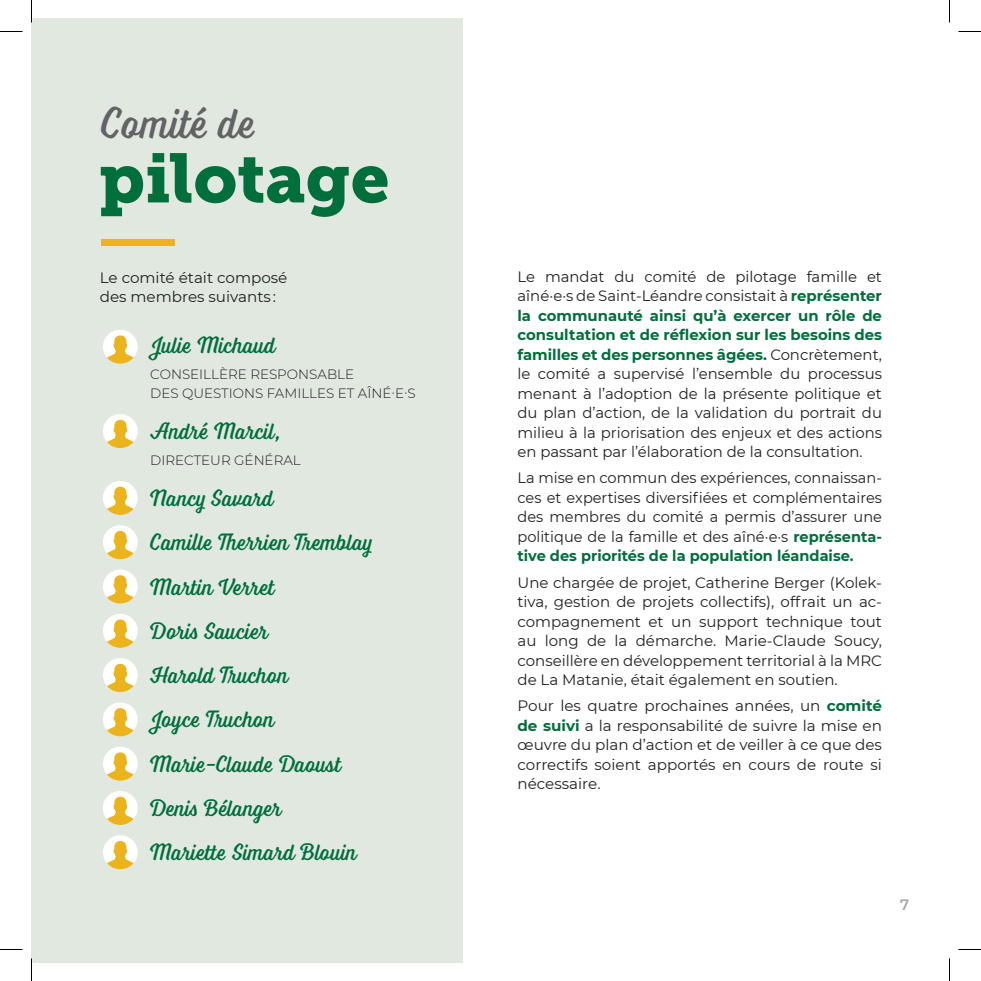
<style>
.page{position:relative;width:981px;height:981px;background:#fff}
.page>*{position:absolute;margin:0;border:0;box-sizing:border-box;transform-origin:0 0}
.Titre_slab_2{font:69px "Museo Slab 900";color:#006f3c}
.Titre_script_1{font:300 45px "Voltage";color:#636366}
.t1{font:300 24px "Voltage";color:#006f3c}
.Texte_courant{font:15px/19.5px "Montserrat";color:#231f20;text-align:justify}
.t2{font:600 15px "Montserrat";color:#a8a9ad}
.t3{font:300 13.5px/19.5px "Montserrat";color:#231f20}
.s1{font-weight:700;color:#006f3c}
</style>
<div class="page">
<div style="left:32px;top:18px;width:432px;height:945px;background:#e0e8e0"></div>
<div style="left:102px;top:239px;width:73px;height:6px;background:#ebb31c"></div>
<div style="left:103px;top:330px;width:35px;height:34px;background:#fff;border-radius:50%"></div>
<svg style="left:106px;top:335px;width:29px;height:29px"></svg>
<div style="left:103px;top:414px;width:35px;height:34px;background:#fff;border-radius:50%"></div>
<svg style="left:106px;top:420px;width:29px;height:28px"></svg>
<div style="left:103px;top:481px;width:35px;height:34px;background:#fff;border-radius:50%"></div>
<svg style="left:106px;top:487px;width:29px;height:28px"></svg>
<div style="left:103px;top:525px;width:35px;height:34px;background:#fff;border-radius:50%"></div>
<svg style="left:106px;top:531px;width:29px;height:28px"></svg>
<div style="left:103px;top:570px;width:35px;height:34px;background:#fff;border-radius:50%"></div>
<svg style="left:106px;top:575px;width:29px;height:29px"></svg>
<div style="left:103px;top:614px;width:35px;height:34px;background:#fff;border-radius:50%"></div>
<svg style="left:106px;top:620px;width:29px;height:28px"></svg>
<div style="left:103px;top:658px;width:35px;height:34px;background:#fff;border-radius:50%"></div>
<svg style="left:106px;top:664px;width:29px;height:28px"></svg>
<div style="left:103px;top:702px;width:35px;height:34px;background:#fff;border-radius:50%"></div>
<svg style="left:106px;top:708px;width:29px;height:28px"></svg>
<div style="left:103px;top:747px;width:35px;height:34px;background:#fff;border-radius:50%"></div>
<svg style="left:106px;top:752px;width:29px;height:29px"></svg>
<div style="left:103px;top:791px;width:35px;height:34px;background:#fff;border-radius:50%"></div>
<svg style="left:106px;top:797px;width:29px;height:28px"></svg>
<div style="left:103px;top:835px;width:35px;height:34px;background:#fff;border-radius:50%"></div>
<svg style="left:106px;top:841px;width:29px;height:28px"></svg>
<svg style="left:0;top:31px;width:22px;height:1px"></svg>
<svg style="left:958px;top:31px;width:23px;height:1px"></svg>
<svg style="left:0;top:949px;width:22px;height:1px"></svg>
<svg style="left:958px;top:949px;width:23px;height:1px"></svg>
<svg style="left:31px;top:0;width:1px;height:22px"></svg>
<svg style="left:31px;top:958px;width:1px;height:23px"></svg>
<svg style="left:949px;top:0;width:1px;height:22px"></svg>
<svg style="left:949px;top:958px;width:1px;height:23px"></svg>
<p class="Titre_script_1" style="left:101px;top:96px;width:157px">Comité de</p>
<p class="Titre_slab_2" style="left:99px;top:138px;width:292px">pilotage</p>
<p class="Texte_courant" style="left:100px;top:267px;width:189px">Le comité était composé des membres suivants :</p>
<p class="t1" style="left:150px;top:330px;width:127px">Julie Michaud</p>
<p class="t3" style="left:150px;top:364px;width:267px">CONSEILLÈRE RESPONSABLE<br>DES QUESTIONS FAMILLES ET AÎNÉ·E·S</p>
<p class="t1" style="left:150px;top:416px;width:131px">André Marcil,</p>
<p class="t3" style="left:150px;top:450px;width:152px">DIRECTEUR GÉNÉRAL</p>
<p class="t1" style="left:150px;top:484px;width:125px">Nancy Savard</p>
<p class="t1" style="left:150px;top:528px;width:224px">Camille Therrien Tremblay</p>
<p class="t1" style="left:150px;top:572px;width:126px">Martin Verret</p>
<p class="t1" style="left:150px;top:617px;width:120px">Doris Saucier</p>
<p class="t1" style="left:150px;top:661px;width:140px">Harold Truchon</p>
<p class="t1" style="left:150px;top:705px;width:126px">Joyce Truchon</p>
<p class="t1" style="left:150px;top:749px;width:192px">Marie-Claude Daoust</p>
<p class="t1" style="left:150px;top:794px;width:133px">Denis Bélanger</p>
<p class="t1" style="left:150px;top:838px;width:208px">Mariette Simard Blouin</p>
<p class="Texte_courant" style="left:518px;top:266px;width:366px">Le mandat du comité de pilotage famille et aîné·e·s de Saint-Léandre consistait à <span class="s1">représenter la communauté ainsi qu’à exercer un rôle de consultation et de réflexion sur les besoins des familles et des personnes âgées.</span> Concrètement, le comité a supervisé l’ensemble du processus menant à l’adoption de la présente politique et du plan d’action, de la validation du portrait du milieu à la priorisation des enjeux et des actions en passant par l’élaboration de la consultation.</p>
<p class="Texte_courant" style="left:518px;top:468px;width:366px">La mise en commun des expériences, connaissan&shy;ces et expertises diversifiées et complémentaires des membres du comité a permis d’assurer une politique de la famille et des aîné·e·s <span class="s1">représenta&shy;tive des priorités de la population léandaise.</span></p>
<p class="Texte_courant" style="left:518px;top:572px;width:366px">Une chargée de projet, Catherine Berger (Kolek&shy;tiva, gestion de projets collectifs), offrait un ac&shy;compagnement et un support technique tout au long de la démarche. Marie-Claude Soucy, conseillère en développement territorial à la MRC de La Matanie, était également en soutien.</p>
<p class="Texte_courant" style="left:518px;top:696px;width:366px">Pour les quatre prochaines années, un <span class="s1">comité de suivi</span> a la responsabilité de suivre la mise en œuvre du plan d’action et de veiller à ce que des correctifs soient apportés en cours de route si nécessaire.</p>
<p class="t2" style="left:900px;top:894px;width:11px">7</p>
</div>
